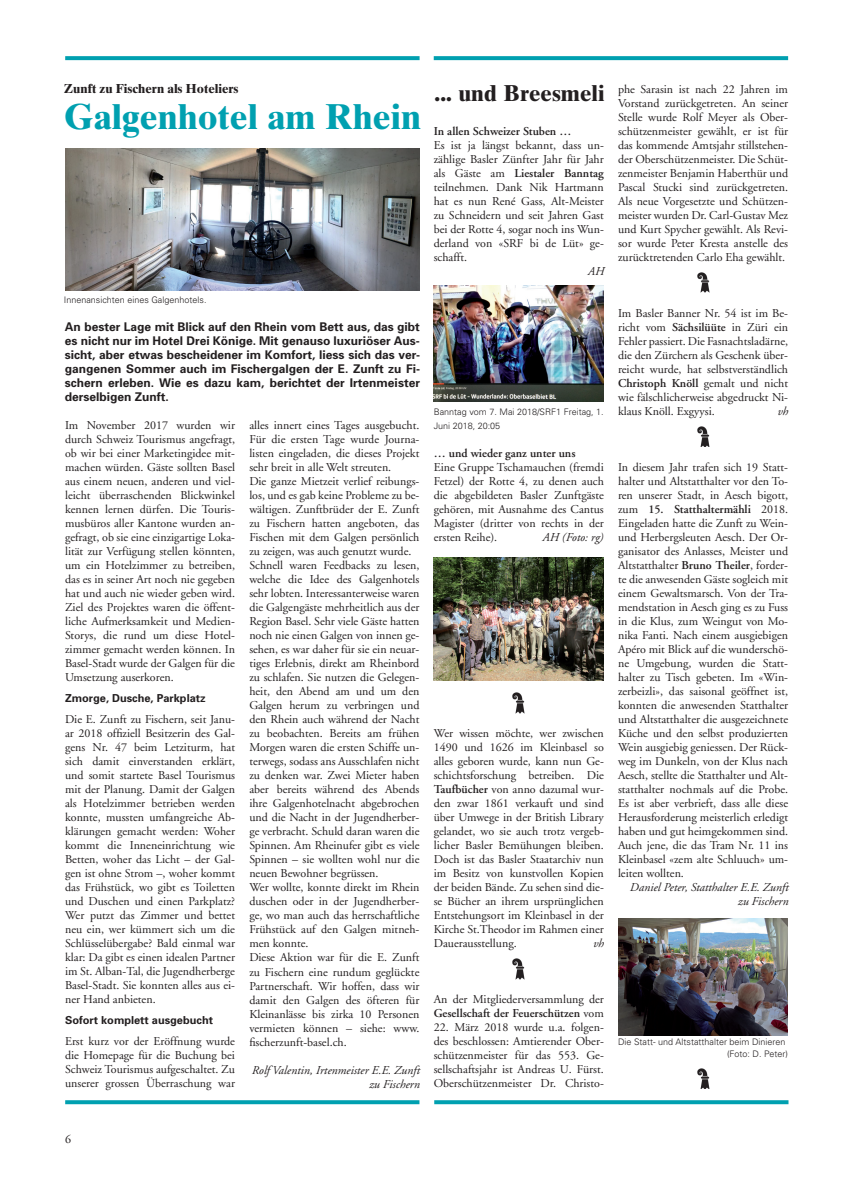
<style>
.page{position:relative;width:842px;height:1191px;background:#fff}
.page>*{position:absolute;margin:0;border:0;box-sizing:border-box;transform-origin:0 0}
.t1{font:700 36px "Times Ten";color:#00a0b0}
.t2{font:700 23px "Times Ten";color:#231f20}
.t3{font:700 13px "Times Ten";color:#231f20}
.t4{font:12px/14px "Adobe Garamond";color:#231f20;text-align:justify}
.t5{font:700 12px/14px "Univers";color:#231f20;text-align:justify}
.t6{font:italic 12px/14px "Adobe Garamond";color:#231f20;text-align:right}
.t7{font:600 12px "Adobe Garamond";color:#231f20}
.t8{font:700 11px "Univers";color:#231f20}
.t9{font:300 9px/14px "Univers";color:#231f20}
.s1{font-weight:600}
</style>
<div class="page">
<svg style="left:65px;top:1100px;width:354px;height:4px"></svg>
<svg style="left:65px;top:56px;width:355px;height:4px"></svg>
<img style="left:65px;top:149px;width:355px;height:142px">
<svg style="left:434px;top:1100px;width:354px;height:4px"></svg>
<img style="left:434px;top:285px;width:170px;height:116px">
<img style="left:434px;top:557px;width:170px;height:123px">
<img style="left:513px;top:693px;width:12px;height:20px">
<img style="left:513px;top:959px;width:12px;height:20px">
<img style="left:697px;top:273px;width:12px;height:20px">
<img style="left:697px;top:427px;width:12px;height:20px">
<img style="left:618px;top:918px;width:170px;height:117px">
<img style="left:697px;top:1069px;width:12px;height:20px">
<svg style="left:434px;top:56px;width:354px;height:4px"></svg>
<p class="t3" style="left:64px;top:81px;width:176px">Zunft zu Fischern als Hoteliers</p>
<h1 class="t1" style="left:64px;top:95px;width:359px">Galgenhotel am Rhein</h1>
<p class="t9" style="left:64px;top:292px;width:144px">Innenansichten eines Galgenhotels.</p>
<p class="t5" style="left:65px;top:319px;width:357px">An bester Lage mit Blick auf den Rhein vom Bett aus, das gibt es nicht nur im Hotel Drei Könige. Mit genauso luxuriöser Aus&shy;sicht, aber etwas bescheidener im Komfort, liess sich das ver&shy;gangenen Sommer auch im Fischergalgen der E. Zunft zu Fi&shy;schern erleben. Wie es dazu kam, berichtet der Irtenmeister derselbigen Zunft.</p>
<p class="t4" style="left:65px;top:418px;width:171px">Im November 2017 wurden wir durch Schweiz Tourismus angefragt, ob wir bei einer Marketingidee mit&shy;machen würden. Gäste sollten Basel aus einem neuen, anderen und viel&shy;leicht überraschenden Blickwinkel kennen lernen dürfen. Die Touris&shy;musbüros aller Kantone wurden an&shy;gefragt, ob sie eine einzigartige Loka&shy;lität zur Verfügung stellen könnten, um ein Hotelzimmer zu betreiben, das es in seiner Art noch nie gegeben hat und auch nie wieder geben wird.<br>Ziel des Projektes waren die öffent&shy;liche Aufmerksamkeit und Medien-Storys, die rund um diese Hotel&shy;zimmer gemacht werden können. In Basel-Stadt wurde der Galgen für die Umsetzung auserkoren.</p>
<p class="t8" style="left:65px;top:691px;width:142px">Zmorge, Dusche, Parkplatz</p>
<p class="t4" style="left:65px;top:712px;width:171px">Die E. Zunft zu Fischern, seit Janu&shy;ar 2018 offiziell Besitzerin des Gal&shy;gens Nr. 47 beim Letziturm, hat sich damit einverstanden erklärt, und somit startete Basel Tourismus mit der Planung. Damit der Galgen als Hotelzimmer betrieben werden konnte, mussten umfangreiche Ab&shy;klärungen gemacht werden: Woher kommt die Inneneinrichtung wie Betten, woher das Licht – der Gal&shy;gen ist ohne Strom –, woher kommt das Frühstück, wo gibt es Toiletten und Duschen und einen Parkplatz?<br>Wer putzt das Zimmer und bettet neu ein, wer kümmert sich um die Schlüsselübergabe? Bald einmal war klar: Da gibt es einen idealen Partner im St. Alban-Tal, die Jugendherberge Basel-Stadt. Sie konnten alles aus ei&shy;ner Hand anbieten.</p>
<p class="t8" style="left:65px;top:1013px;width:149px">Sofort komplett ausgebucht</p>
<p class="t4" style="left:65px;top:1034px;width:171px">Erst kurz vor der Eröffnung wurde die Homepage für die Buchung bei Schweiz Tourismus aufgeschaltet. Zu unserer grossen Überraschung war</p>
<p class="t4" style="left:249px;top:418px;width:172px;text-align:left">alles innert eines Tages ausgebucht.<br>Für die ersten Tage wurde Journa&shy;listen eingeladen, die dieses Projekt sehr breit in alle Welt streuten.<br>Die ganze Mietzeit verlief reibungs&shy;los, und es gab keine Probleme zu be&shy;wältigen. Zunftbrüder der E. Zunft zu Fischern hatten angeboten, das Fischen mit dem Galgen persönlich zu zeigen, was auch genutzt wurde.<br>Schnell waren Feedbacks zu lesen, welche die Idee des Galgenhotels sehr lobten. Interessanterweise waren die Galgengäste mehrheitlich aus der Region Basel. Sehr viele Gäste hatten noch nie einen Galgen von innen ge&shy;sehen, es war daher für sie ein neuar&shy;tiges Erlebnis, direkt am Rheinbord zu schlafen. Sie nutzen die Gelegen&shy;heit, den Abend am und um den Galgen herum zu verbringen und den Rhein auch während der Nacht zu beobachten. Bereits am frühen Morgen waren die ersten Schiffe un&shy;terwegs, sodass ans Ausschlafen nicht zu denken war. Zwei Mieter haben aber bereits während des Abends ihre Galgenhotelnacht abgebrochen und die Nacht in der Jugendherber&shy;ge verbracht. Schuld daran waren die Spinnen. Am Rheinufer gibt es viele Spinnen – sie wollten wohl nur die neuen Bewohner begrüssen.<br>Wer wollte, konnte direkt im Rhein duschen oder in der Jugendherber&shy;ge, wo man auch das herrschaftliche Frühstück auf den Galgen mitneh&shy;men konnte.<br>Diese Aktion war für die E. Zunft zu Fischern eine rundum geglückte Partnerschaft. Wir hoffen, dass wir damit den Galgen des öfteren für Kleinanlässe bis zirka 10 Personen vermieten können – siehe: www. fischerzunft-basel.ch.</p>
<p class="t6" style="left:252px;top:1063px;width:169px">Rolf Valentin, Irtenmeister E.E. Zunft zu Fischern</p>
<h2 class="t2" style="left:435px;top:79px;width:171px">... und Breesmeli</h2>
<p class="t7" style="left:434px;top:125px;width:139px">In allen Schweizer Stuben …</p>
<p class="t4" style="left:434px;top:139px;width:172px">Es ist ja längst bekannt, dass un&shy;zählige Basler Zünfter Jahr für Jahr als Gäste am <span class="s1">Liestaler Banntag </span>teilnehmen. Dank Nik Hartmann hat es nun René Gass, Alt-Meister zu Schneidern und seit Jahren Gast bei der Rotte 4, sogar noch ins Wun&shy;derland von «SRF bi de Lüt» ge&shy;schafft.</p>
<p class="t6" style="left:587px;top:265px;width:18px">AH</p>
<p class="t4" style="left:618px;top:83px;width:172px">phe Sarasin ist nach 22 Jahren im Vorstand zurückgetreten. An seiner Stelle wurde Rolf Meyer als Ober&shy;schützenmeister gewählt, er ist für das kommende Amtsjahr stillstehen&shy;der Oberschützenmeister. Die Schüt&shy;zenmeister Benjamin Haberthür und Pascal Stucki sind zurückgetreten.<br>Als neue Vorgesetzte und Schützen&shy;meister wurden Dr. Carl-Gustav Mez und Kurt Spycher gewählt. Als Revi&shy;sor wurde Peter Kresta anstelle des zurücktretenden Carlo Eha gewählt.</p>
<p class="t9" style="left:434px;top:405px;width:172px">Banntag vom 7. Mai 2018/SRF1 Freitag, 1.<br>Juni 2018, 20:05</p>
<p class="t7" style="left:434px;top:447px;width:143px">… und wieder ganz unter uns</p>
<p class="t4" style="left:434px;top:461px;width:172px">Eine Gruppe Tschamauchen (fremdi Fetzel) der Rotte 4, zu denen auch die abgebildeten Basler Zunftgäste gehören, mit Ausnahme des Cantus Magister (dritter von rechts in der ersten Reihe).</p>
<p class="t6" style="left:542px;top:531px;width:62px">AH (Foto: rg)</p>
<p class="t4" style="left:434px;top:727px;width:172px">Wer wissen möchte, wer zwischen 1490 und 1626 im Kleinbasel so alles geboren wurde, kann nun Ge&shy;schichtsforschung betreiben. Die <span class="s1">Taufbücher</span> von anno dazumal wur&shy;den zwar 1861 verkauft und sind über Umwege in der British Library gelandet, wo sie auch trotz vergeb&shy;licher Basler Bemühungen bleiben.<br>Doch ist das Basler Staatarchiv nun im Besitz von kunstvollen Kopien der beiden Bände. Zu sehen sind die&shy;se Bücher an ihrem ursprünglichen Entstehungsort im Kleinbasel in der Kirche St.Theodor im Rahmen einer Dauerausstellung.</p>
<p class="t6" style="left:593px;top:937px;width:12px">vh</p>
<p class="t4" style="left:618px;top:307px;width:172px">Im Basler Banner Nr. 54 ist im Be&shy;richt vom <span class="s1">Sächsilüüte</span> in Züri ein Fehler passiert. Die Fasnachtsladärne, die den Zürchern als Geschenk über&shy;reicht wurde, hat selbstverständlich <span class="s1">Christoph Knöll</span> gemalt und nicht wie fälschlicherweise abgedruckt Ni&shy;klaus Knöll. Exgyysi.</p>
<p class="t6" style="left:777px;top:405px;width:12px">vh</p>
<p class="t4" style="left:618px;top:461px;width:172px">In diesem Jahr trafen sich 19 Statt&shy;halter und Altstatthalter vor den To&shy;ren unserer Stadt, in Aesch bigott, zum <span class="s1">15. Statthaltermähli</span> 2018.<br>Eingeladen hatte die Zunft zu Wein&shy;und Herbergsleuten Aesch. Der Or&shy;ganisator des Anlasses, Meister und Altstatthalter <span class="s1">Bruno Theiler</span>, forder&shy;te die anwesenden Gäste sogleich mit einem Gewaltsmarsch. Von der Tra&shy;mendstation in Aesch ging es zu Fuss in die Klus, zum Weingut von Mo&shy;nika Fanti. Nach einem ausgiebigen Apéro mit Blick auf die wunderschö&shy;ne Umgebung, wurden die Statt&shy;halter zu Tisch gebeten. Im «Win&shy;zerbeizli», das saisonal geöffnet ist, konnten die anwesenden Statthalter und Altstatthalter die ausgezeichnete Küche und den selbst produzierten Wein ausgiebig geniessen. Der Rück&shy;weg im Dunkeln, von der Klus nach Aesch, stellte die Statthalter und Alt&shy;statthalter nochmals auf die Probe.<br>Es ist aber verbrieft, dass alle diese Herausforderung meisterlich erledigt haben und gut heimgekommen sind.<br>Auch jene, die das Tram Nr. 11 ins Kleinbasel «zem alte Schluuch» um&shy;leiten wollten.</p>
<p class="t6" style="left:629px;top:881px;width:160px">Daniel Peter, Statthalter E.E. Zunft zu Fischern</p>
<p class="t4" style="left:434px;top:993px;width:172px">An der Mitgliederversammlung der<br><span class="s1">Gesellschaft der Feuerschützen</span> vom</p>
<p class="t4" style="left:434px;top:1021px;width:172px">22. März 2018 wurde u.a. folgen&shy;des beschlossen: Amtierender Ober&shy;schützenmeister für das 553. Ge&shy;sellschaftsjahr ist Andreas U. Fürst.<br>Oberschützenmeister Dr. Christo-</p>
<p class="t9" style="left:618px;top:1036px;width:172px;line-height:12px;text-align:right">Die Statt- und Altstatthalter beim Dinieren (Foto: D. Peter)</p>
<p class="t4" style="left:65px;top:1132px;width:7px">6</p>
</div>
